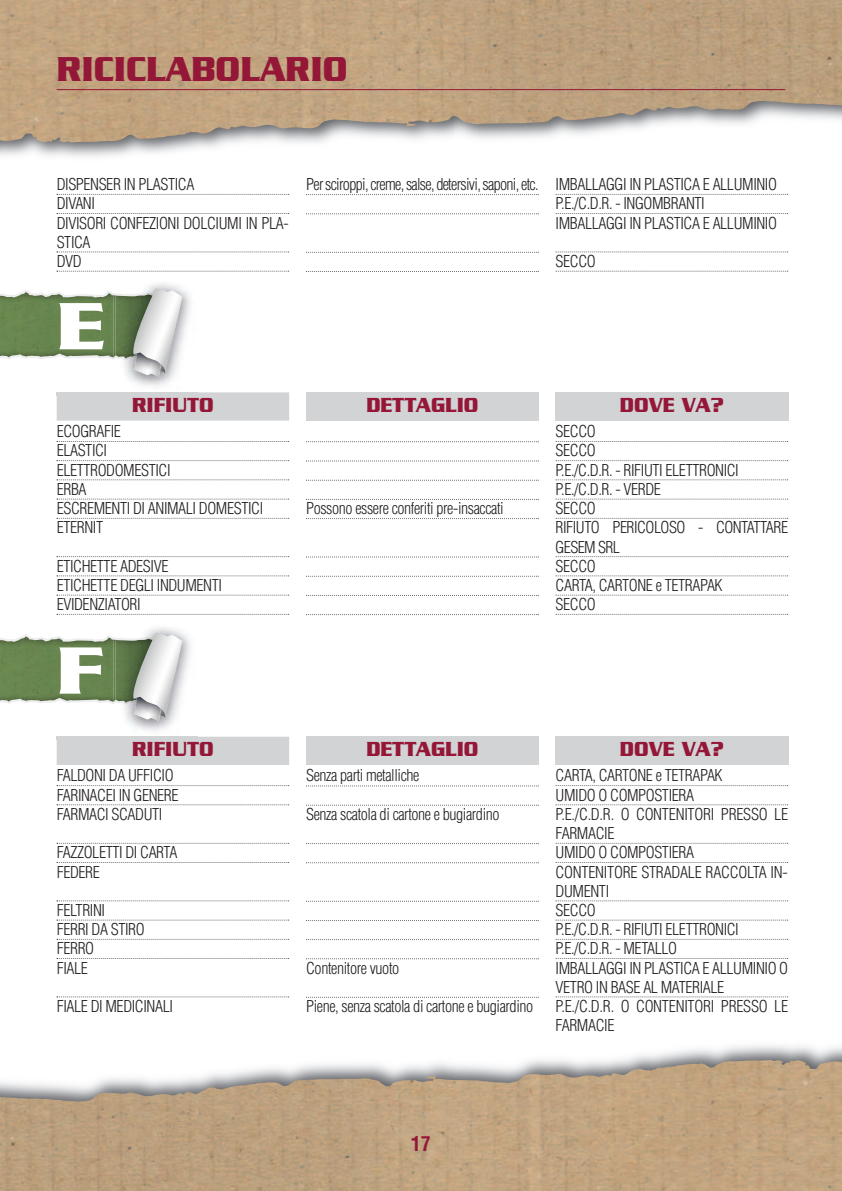
<style>
.page{position:relative;width:842px;height:1191px;background:#fff}
.page>*{position:absolute;margin:0;border:0;box-sizing:border-box;transform-origin:0 0}
.t1{font:700 72.2px "Serpentine";color:#fff;scale:1.05 1}
.t2{font:700 37.4px "Serpentine";color:#941738;scale:.85 1}
.t3{font:700 22px "Serpentine";color:#941738;scale:.85 1}
.t4{font:700 condensed 20px "Helvetica";color:#941738}
.t5{font:300 condensed 16px/19.2px "Helvetica";letter-spacing:-.025em;color:#231f20}
</style>
<div class="page">
<img style="left:0;top:862px;width:842px;height:329px">
<img style="left:0;top:1060px;width:787px;height:42px">
<img style="left:0;top:0;width:842px;height:272px">
<img style="left:59px;top:100px;width:783px;height:42px">
<svg style="left:306px;top:194px;width:233px;height:1px"></svg>
<svg style="left:306px;top:213px;width:233px;height:1px"></svg>
<svg style="left:306px;top:252px;width:233px;height:1px"></svg>
<svg style="left:306px;top:271px;width:233px;height:1px"></svg>
<svg style="left:556px;top:194px;width:232px;height:1px"></svg>
<svg style="left:556px;top:213px;width:232px;height:1px"></svg>
<svg style="left:556px;top:251px;width:232px;height:1px"></svg>
<svg style="left:556px;top:271px;width:232px;height:1px"></svg>
<svg style="left:57px;top:194px;width:232px;height:1px"></svg>
<svg style="left:57px;top:213px;width:232px;height:1px"></svg>
<svg style="left:57px;top:251px;width:232px;height:1px"></svg>
<svg style="left:57px;top:271px;width:232px;height:1px"></svg>
<svg style="left:0;top:290px;width:115px;height:70px"></svg>
<img style="left:115px;top:283px;width:76px;height:104px">
<img style="left:115px;top:358px;width:15px;height:2px">
<img style="left:115px;top:355px;width:15px;height:3px">
<img style="left:134px;top:374px;width:27px;height:3px">
<svg style="left:130px;top:288px;width:52px;height:86px"></svg>
<svg style="left:57px;top:441px;width:232px;height:1px"></svg>
<svg style="left:57px;top:460px;width:232px;height:1px"></svg>
<svg style="left:57px;top:479px;width:232px;height:1px"></svg>
<svg style="left:57px;top:498px;width:232px;height:1px"></svg>
<svg style="left:57px;top:518px;width:232px;height:1px"></svg>
<svg style="left:57px;top:556px;width:232px;height:1px"></svg>
<svg style="left:57px;top:575px;width:232px;height:1px"></svg>
<svg style="left:57px;top:594px;width:232px;height:1px"></svg>
<svg style="left:57px;top:614px;width:232px;height:1px"></svg>
<svg style="left:306px;top:441px;width:233px;height:1px"></svg>
<svg style="left:306px;top:460px;width:233px;height:1px"></svg>
<svg style="left:306px;top:480px;width:233px;height:1px"></svg>
<svg style="left:306px;top:499px;width:233px;height:1px"></svg>
<svg style="left:306px;top:518px;width:233px;height:1px"></svg>
<svg style="left:306px;top:556px;width:233px;height:1px"></svg>
<svg style="left:306px;top:576px;width:233px;height:1px"></svg>
<svg style="left:306px;top:595px;width:233px;height:1px"></svg>
<svg style="left:306px;top:614px;width:233px;height:1px"></svg>
<svg style="left:556px;top:441px;width:232px;height:1px"></svg>
<svg style="left:556px;top:460px;width:232px;height:1px"></svg>
<svg style="left:556px;top:479px;width:232px;height:1px"></svg>
<svg style="left:556px;top:498px;width:232px;height:1px"></svg>
<svg style="left:556px;top:518px;width:232px;height:1px"></svg>
<svg style="left:556px;top:556px;width:232px;height:1px"></svg>
<svg style="left:556px;top:575px;width:232px;height:1px"></svg>
<svg style="left:556px;top:594px;width:232px;height:1px"></svg>
<svg style="left:556px;top:614px;width:232px;height:1px"></svg>
<svg style="left:0;top:634px;width:115px;height:70px"></svg>
<img style="left:115px;top:627px;width:76px;height:104px">
<img style="left:115px;top:702px;width:15px;height:2px">
<img style="left:115px;top:699px;width:15px;height:3px">
<img style="left:134px;top:718px;width:27px;height:3px">
<svg style="left:130px;top:632px;width:52px;height:86px"></svg>
<svg style="left:57px;top:785px;width:232px;height:1px"></svg>
<svg style="left:57px;top:804px;width:232px;height:1px"></svg>
<svg style="left:57px;top:842px;width:232px;height:1px"></svg>
<svg style="left:57px;top:862px;width:232px;height:1px"></svg>
<svg style="left:57px;top:900px;width:232px;height:1px"></svg>
<svg style="left:57px;top:919px;width:232px;height:1px"></svg>
<svg style="left:57px;top:938px;width:232px;height:1px"></svg>
<svg style="left:57px;top:958px;width:232px;height:1px"></svg>
<svg style="left:57px;top:996px;width:232px;height:1px"></svg>
<svg style="left:306px;top:785px;width:233px;height:1px"></svg>
<svg style="left:306px;top:804px;width:233px;height:1px"></svg>
<svg style="left:306px;top:843px;width:233px;height:1px"></svg>
<svg style="left:306px;top:862px;width:233px;height:1px"></svg>
<svg style="left:306px;top:900px;width:233px;height:1px"></svg>
<svg style="left:306px;top:920px;width:233px;height:1px"></svg>
<svg style="left:306px;top:939px;width:233px;height:1px"></svg>
<svg style="left:306px;top:958px;width:233px;height:1px"></svg>
<svg style="left:306px;top:996px;width:233px;height:1px"></svg>
<svg style="left:556px;top:785px;width:232px;height:1px"></svg>
<svg style="left:556px;top:804px;width:232px;height:1px"></svg>
<svg style="left:556px;top:842px;width:232px;height:1px"></svg>
<svg style="left:556px;top:862px;width:232px;height:1px"></svg>
<svg style="left:556px;top:900px;width:232px;height:1px"></svg>
<svg style="left:556px;top:919px;width:232px;height:1px"></svg>
<svg style="left:556px;top:938px;width:232px;height:1px"></svg>
<svg style="left:556px;top:958px;width:232px;height:1px"></svg>
<svg style="left:556px;top:996px;width:232px;height:1px"></svg>
<hr style="left:57px;top:89px;width:728px;height:1px;background:#941738">
<h2 class="t2" style="left:57px;top:57px;width:344px">RICICLABOLARIO</h2>
<p class="t5" style="left:57px;top:175px;width:234px">DISPENSER IN PLASTICA<br>DIVANI<br>DIVISORI CONFEZIONI DOLCIUMI IN PLA-<br>STICA<br>DVD</p>
<h1 class="t1" style="left:57px;top:303px;width:47px">E</h1>
<p class="t5" style="left:556px;top:175px;width:223px;text-indent:-249px">Persciroppi,creme,salse,detersivi,saponi,etc. IMBALLAGGI IN PLASTICA E ALLUMINIO<br>P.E./C.D.R. - INGOMBRANTI<br>IMBALLAGGI IN PLASTICA E ALLUMINIO</p>
<p class="t5" style="left:556px;top:252px;width:42px">SECCO</p>
<h3 class="t3" style="left:132px;top:397px;width:98px">RIFIUTO</h3>
<h3 class="t3" style="left:366px;top:397px;width:133px">DETTAGLIO</h3>
<h3 class="t3" style="left:620px;top:397px;width:124px">DOVE VA?</h3>
<p class="t5" style="left:57px;top:422px;width:208px">ECOGRAFIE<br>ELASTICI<br>ELETTRODOMESTICI<br>ERBA<br>ESCREMENTI DI ANIMALI DOMESTICI<br>ETERNIT</p>
<p class="t5" style="left:57px;top:556px;width:167px">ETICHETTE ADESIVE<br>ETICHETTE DEGLI INDUMENTI<br>EVIDENZIATORI</p>
<h1 class="t1" style="left:57px;top:647px;width:46px">F</h1>
<p class="t5" style="left:306px;top:499px;width:199px">Possono essere conferiti pre-insaccati</p>
<p class="t5" style="left:556px;top:422px;width:234px">SECCO<br>SECCO<br>P.E./C.D.R. - RIFIUTI ELETTRONICI<br>P.E./C.D.R. - VERDE<br>SECCO<br>RIFIUTO PERICOLOSO - CONTATTARE<br>GESEM SRL<br>SECCO<br>CARTA, CARTONE e TETRAPAK<br>SECCO</p>
<h3 class="t3" style="left:132px;top:742px;width:98px">RIFIUTO</h3>
<h3 class="t3" style="left:366px;top:742px;width:133px">DETTAGLIO</h3>
<h3 class="t3" style="left:620px;top:742px;width:124px">DOVE VA?</h3>
<p class="t5" style="left:57px;top:766px;width:123px">FALDONI DA UFFICIO<br>FARINACEI IN GENERE<br>FARMACI SCADUTI</p>
<p class="t5" style="left:57px;top:843px;width:122px">FAZZOLETTI DI CARTA<br>FEDERE</p>
<p class="t5" style="left:57px;top:900px;width:90px">FELTRINI<br>FERRI DA STIRO<br>FERRO<br>FIALE</p>
<p class="t5" style="left:57px;top:996px;width:118px">FIALE DI MEDICINALI</p>
<p class="t5" style="left:306px;top:766px;width:115px">Senza parti metalliche</p>
<p class="t5" style="left:306px;top:804px;width:195px">Senza scatola di cartone e bugiardino</p>
<p class="t5" style="left:306px;top:958px;width:95px">Contenitore vuoto</p>
<p class="t5" style="left:306px;top:996px;width:229px">Piene, senza scatola di cartone e bugiardino</p>
<p class="t5" style="left:556px;top:766px;width:234px">CARTA, CARTONE e TETRAPAK<br>UMIDO O COMPOSTIERA<br>P.E./C.D.R. O CONTENITORI PRESSO LE<br>FARMACIE<br>UMIDO O COMPOSTIERA<br>CONTENITORE STRADALE RACCOLTA IN-<br>DUMENTI<br>SECCO<br>P.E./C.D.R. - RIFIUTI ELETTRONICI<br>P.E./C.D.R. - METALLO<br>IMBALLAGGI IN PLASTICA E ALLUMINIO O<br>VETRO IN BASE AL MATERIALE<br>P.E./C.D.R. O CONTENITORI PRESSO LE<br>FARMACIE</p>
<p class="t4" style="left:411px;top:1132px;width:21px">17</p>
</div>
